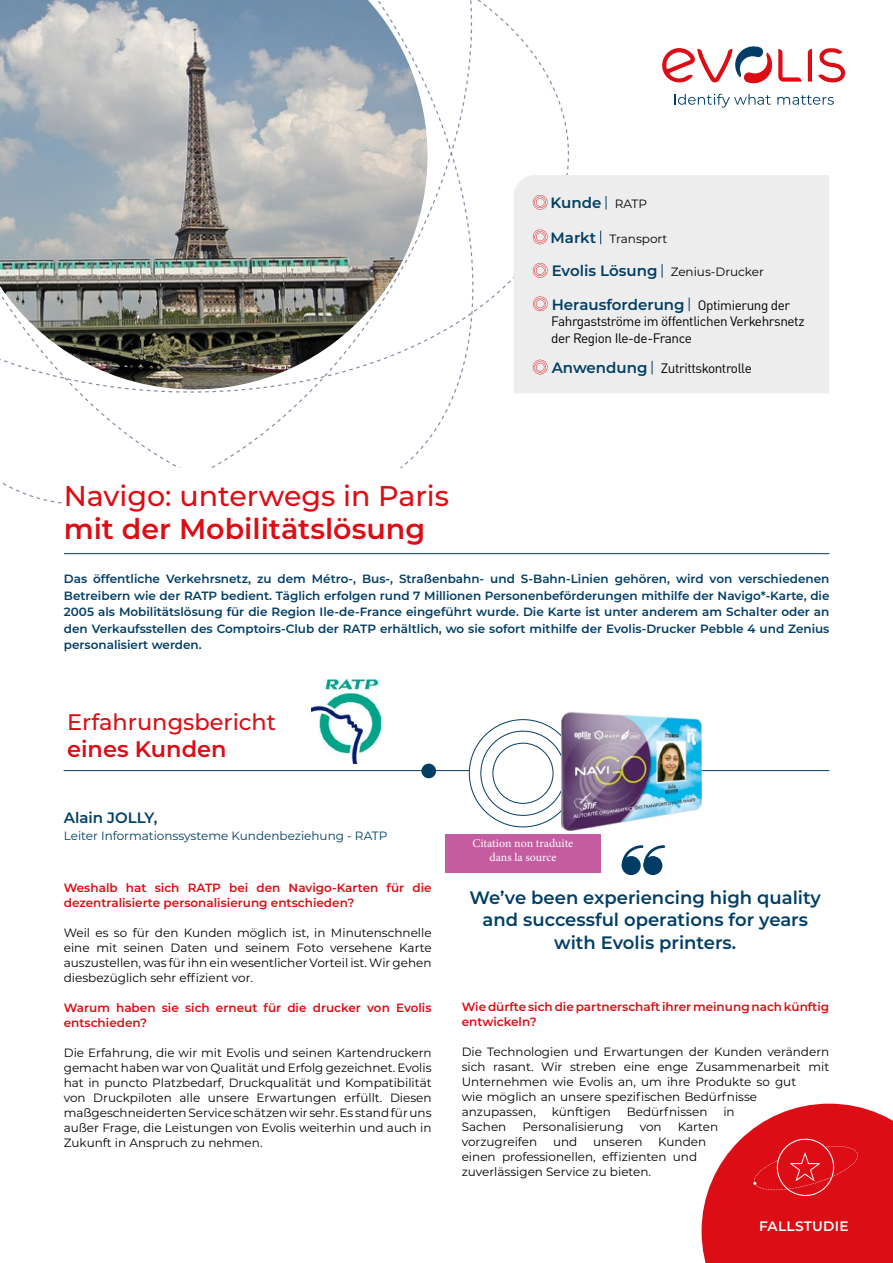
<style>
.page{position:relative;width:893px;height:1263px;background:#fff}
.page>*{position:absolute;margin:0;border:0;box-sizing:border-box;transform-origin:0 0}
.t1{font:500 28.5px "Montserrat";color:#dc0d15}
.t2{font:600 28.5px "Montserrat";color:#dc0d15}
.t3{font:500 22.5px "Montserrat";color:#dc0d15}
.t4{font:600 22.5px "Montserrat";color:#dc0d15}
.t5{font:600 18px/22.5px "Montserrat";color:#003e65;text-align:center}
.t6{font:600 15px "Montserrat";color:#003e65}
.t7{font:600 13.65px "Montserrat";letter-spacing:.02em;color:#fff}
.t8{font:13.5px/16.5px "DINOT";letter-spacing:-.03em;color:#000}
.t9{font:12px/15px "Montserrat";color:#000}
.t10{font:600 12px/16.5px "Montserrat";color:#003e65;text-align:justify}
.t11{font:600 12px/15px "Montserrat";color:#dc0d15}
.t12{font:12px "Montserrat";color:#003e65}
.t13{font:11.85px/14.2px "Minion Pro";color:#fff;text-align:center}
.s1{font-weight:400;font-size:12px;color:#000}
.s2{font-weight:600;font-size:15px;color:#003e65}
.s3{font-family:"DINOT";font-weight:400;font-size:13.5px;color:#000}
.s4{font-family:"Montserrat";font-weight:600;font-size:15px;color:#003e65}
</style>
<div class="page">
<svg style="left:427px;top:0;width:45px;height:379px"></svg>
<svg style="left:674px;top:94px;width:97px;height:14px"></svg>
<svg style="left:777px;top:95px;width:57px;height:10px"></svg>
<svg style="left:662px;top:46px;width:140px;height:38px"></svg>
<svg style="left:808px;top:48px;width:37px;height:34px"></svg>
<svg style="left:702px;top:1104px;width:191px;height:159px;background:#e02d34"></svg>
<hr style="left:64px;top:553px;width:765px;height:1px;background:#003e65">
<hr style="left:64px;top:770px;width:765px;height:1px;background:#003e65">
<svg style="left:469px;top:720px;width:108px;height:107px"></svg>
<div style="left:481px;top:731px;width:84px;height:84px;background:#fff;border-radius:50%"></div>
<div style="left:493px;top:743px;width:60px;height:61px;border:1px solid #003e65;border-radius:50%"></div>
<div style="left:421px;top:764px;width:15px;height:14px;background:#003e65;border-radius:50%"></div>
<svg style="left:622px;top:845px;width:43px;height:30px"></svg>
<div style="left:514px;top:175px;width:315px;height:218px;background:#ededed"></div>
<svg style="left:532px;top:296px;width:16px;height:16px"></svg>
<svg style="left:689px;top:298px;width:1px;height:13px"></svg>
<svg style="left:532px;top:359px;width:16px;height:16px"></svg>
<svg style="left:652px;top:361px;width:1px;height:13px"></svg>
<svg style="left:532px;top:229px;width:16px;height:16px"></svg>
<svg style="left:600px;top:231px;width:1px;height:13px"></svg>
<svg style="left:532px;top:194px;width:16px;height:16px"></svg>
<svg style="left:606px;top:196px;width:1px;height:14px"></svg>
<svg style="left:532px;top:262px;width:16px;height:16px"></svg>
<svg style="left:662px;top:264px;width:1px;height:14px"></svg>
<img style="left:311px;top:680px;width:69px;height:84px">
<img style="left:561px;top:712px;width:141px;height:119px">
<div style="left:445px;top:834px;width:156px;height:39px;background:#c55c9f"></div>
<img style="left:0;top:0;width:427px;height:389px">
<p class="t6" style="left:551px;top:192px;width:98px">Kunde <span class="s1">RATP</span></p>
<p class="t9" style="left:551px;top:231px;width:118px"><span class="s2">Markt</span> Transport</p>
<p class="t9" style="left:552px;top:264px;width:214px"><span class="s2">Evolis Lösung</span> Zenius-Drucker</p>
<h1 class="t1" style="left:64px;top:476px;width:387px">Navigo: unterwegs in Paris</h1>
<h1 class="t2" style="left:64px;top:509px;width:363px">mit der Mobilitätslösung</h1>
<p class="t6" style="left:552px;top:294px;width:240px">Herausforderung <span class="s3">Optimierung der</span></p>
<p class="t8" style="left:551px;top:313px;width:255px">Fahrgastströme im öffentlichen Verkehrsnetz der Region Ile-de-France</p>
<p class="t8" style="left:552px;top:359px;width:202px"><span class="s4">Anwendung</span> Zutrittskontrolle</p>
<p class="t10" style="left:64px;top:570px;width:767px">Das öffentliche Verkehrsnetz, zu dem Métro-, Bus-, Straßenbahn- und S-Bahn-Linien gehören, wird von verschiedenen Betreibern wie der RATP bedient. Täglich erfolgen rund 7 Millionen Personenbeförderungen mithilfe der Navigo*-Karte, die 2005 als Mobilitätslösung für die Region Ile-de-France eingeführt wurde. Die Karte ist unter anderem am Schalter oder an den Verkaufsstellen des Comptoirs-Club der RATP erhältlich, wo sie sofort mithilfe der Evolis-Drucker Pebble 4 und Zenius personalisiert werden.</p>
<h2 class="t3" style="left:67px;top:706px;width:211px">Erfahrungsbericht</h2>
<h2 class="t4" style="left:67px;top:733px;width:161px">eines Kunden</h2>
<p class="t6" style="left:64px;top:807px;width:95px">Alain JOLLY,</p>
<p class="t12" style="left:64px;top:827px;width:325px">Leiter Informationssysteme Kundenbeziehung - RATP</p>
<p class="t11" style="left:64px;top:879px;width:369px">Weshalb hat sich RATP bei den Navigo-Karten für die dezentralisierte personalisierung entschieden?</p>
<p class="t9" style="left:64px;top:925px;width:369px;text-align:justify">Weil es so für den Kunden möglich ist, in Minutenschnelle eine mit seinen Daten und seinem Foto versehene Karte auszustellen, was für ihn ein wesentlicher Vorteil ist. Wir gehen diesbezüglich sehr effizient vor.</p>
<p class="t11" style="left:64px;top:999px;width:369px">Warum haben sie sich erneut für die drucker von Evolis entschieden?</p>
<p class="t9" style="left:64px;top:1045px;width:369px;text-align:justify">Die Erfahrung, die wir mit Evolis und seinen Kartendruckern gemacht haben war von Qualität und Erfolg gezeichnet. Evolis hat in puncto Platzbedarf, Druckqualität und Kompatibilität von Druckpiloten alle unsere Erwartungen erfüllt. Diesen maßgeschneiderten Service schätzen wir sehr. Es stand für uns außer Frage, die Leistungen von Evolis weiterhin und auch in Zukunft in Anspruch zu nehmen.</p>
<p class="t13" style="left:473px;top:836px;width:102px">Citation non traduite dans la source</p>
<h3 class="t5" style="left:469px;top:885px;width:353px">We’ve been experiencing high quality and successful operations for years with Evolis printers.</h3>
<p class="t11" style="left:462px;top:999px;width:369px">Wie dürfte sich die partnerschaft ihrer meinung nach künftig entwickeln?</p>
<p class="t9" style="left:462px;top:1044px;width:369px">Die Technologien und Erwartungen der Kunden verändern sich rasant. Wir streben eine enge Zusammenarbeit mit Unternehmen wie Evolis an, um ihre Produkte so gut<br>wie möglich an unsere spezifischen Bedürfnisse anzupassen,</p>
<p class="t9" style="left:552px;top:1104px;width:61px">künftigen</p>
<p class="t9" style="left:627px;top:1104px;width:82px">Bedürfnissen</p>
<p class="t9" style="left:723px;top:1104px;width:13px">in</p>
<p class="t9" style="left:462px;top:1119px;width:46px">Sachen</p>
<p class="t9" style="left:522px;top:1119px;width:103px">Personalisierung</p>
<p class="t9" style="left:640px;top:1119px;width:23px">von</p>
<p class="t9" style="left:678px;top:1119px;width:42px">Karten</p>
<p class="t9" style="left:462px;top:1134px;width:77px">vorzugreifen</p>
<p class="t9" style="left:553px;top:1134px;width:26px">und</p>
<p class="t9" style="left:593px;top:1134px;width:51px">unseren</p>
<p class="t9" style="left:462px;top:1134px;width:246px;text-indent:196px">Kunden einen professionellen, effizienten und zuverlässigen Service zu bieten.</p>
<p class="t7" style="left:759px;top:1217px;width:91px">FALLSTUDIE</p>
</div>
